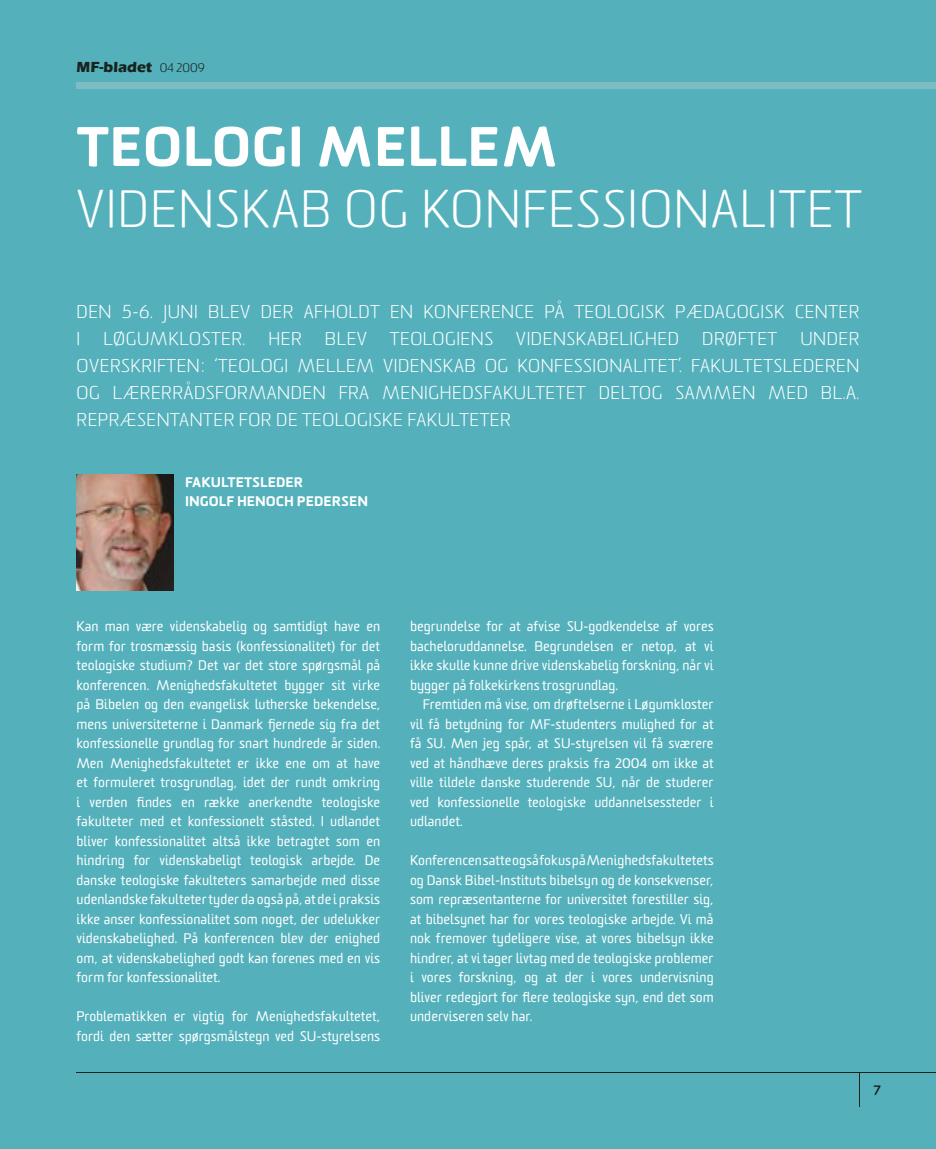
<style>
.page{position:relative;width:936px;height:1149px;background:#fff}
.page>*{position:absolute;margin:0;border:0;box-sizing:border-box;transform-origin:0 0}
.t1{font:900 54px "Sommet Rounded";color:#fff}
.t2{font:300 51px "Sommet Rounded";letter-spacing:.03em;color:#fff}
.t3{font:300 18px/27px "Sommet Rounded";letter-spacing:.03em;color:#fff}
.t4{font:700 15px "Eras ITC";color:#18231e}
.t5{font:13.5px/19.5px "Sommet Rounded";color:#fff;text-align:justify}
.t6{font:900 13.5px/19.5px "Sommet Rounded";color:#fff}
.t7{font:700 13.5px "Sommet Rounded";color:#18231e}
.s1{font-family:"Sommet Rounded";font-weight:300;font-size:12px}
</style>
<div class="page">
<div style="left:0;top:0;width:935px;height:1148px;background:#54b1bc"></div>
<hr style="left:77px;top:1071px;width:858px;height:1px;background:#18231e">
<hr style="left:859px;top:1071px;width:1px;height:35px;background:#18231e">
<img style="left:77px;top:474px;width:96px;height:116px">
<div style="left:77px;top:82px;width:858px;height:6px;background:#7ebcc4"></div>
<p class="t4" style="left:77px;top:58px;width:130px">MF-bladet <span class="s1">04 2009</span></p>
<h1 class="t1" style="left:77px;top:111px;width:483px">TEOLOGI MELLEM</h1>
<h2 class="t2" style="left:77px;top:175px;width:786px">VIDENSKAB OG KONFESSIONALITET</h2>
<h3 class="t3" style="left:77px;top:298px;width:784px">DEN 5-6. JUNI BLEV DER AFHOLDT EN KONFERENCE PÅ TEOLOGISK PÆDAGOGISK CENTER<br>I</h3>
<h3 class="t3" style="left:103px;top:325px;width:143px">LØGUMKLOSTER.</h3>
<h3 class="t3" style="left:268px;top:325px;width:35px">HER</h3>
<h3 class="t3" style="left:325px;top:325px;width:44px">BLEV</h3>
<h3 class="t3" style="left:390px;top:325px;width:105px">TEOLOGIENS</h3>
<h3 class="t3" style="left:516px;top:325px;width:164px">VIDENSKABELIGHED</h3>
<h3 class="t3" style="left:702px;top:325px;width:76px">DRØFTET</h3>
<h3 class="t3" style="left:77px;top:325px;width:784px;text-align:justify;text-indent:723px">UNDER OVERSKRIFTEN: ‘TEOLOGI MELLEM VIDENSKAB OG KONFESSIONALITET’. FAKULTETSLEDEREN OG LÆRERRÅDSFORMANDEN FRA MENIGHEDSFAKULTETET DELTOG SAMMEN MED BL.A.<br>REPRÆSENTANTER FOR DE TEOLOGISKE FAKULTETER</h3>
<p class="t6" style="left:185px;top:472px;width:185px">FAKULTETSLEDER<br>INGOLF HENOCH PEDERSEN</p>
<p class="t5" style="left:77px;top:616px;width:305px">Kan man være videnskabelig og samtidigt have en form for trosmæssig basis (konfessionalitet) for det teologiske studium? Det var det store spørgsmål på konferencen. Menighedsfakultetet bygger sit virke på Bibelen og den evangelisk lutherske bekendelse, mens universiteterne i Danmark ernede sig fra det konfessionelle grundlag for snart hundrede år siden.<br>Men Menighedsfakultetet er ikke ene om at have et formuleret trosgrundlag, idet der rundt omkring i verden findes en række anerkendte teologiske fakulteter med et konfessionelt ståsted. I udlandet bliver konfessionalitet altså ikke betragtet som en hindring for videnskabeligt teologisk arbejde. De danske teologiske fakulteters samarbejde med disse udenlandske fakulteter tyder da også på, at de i praksis ikke anser konfessionalitet som noget, der udelukker videnskabelighed. På konferencen blev der enighed om, at videnskabelighed godt kan forenes med en vis form for konfessionalitet.</p>
<p class="t5" style="left:77px;top:1006px;width:305px">Problematikken er vigtig for Menighedsfakultetet, fordi den sætter spørgsmålstegn ved SU-styrelsens</p>
<p class="t5" style="left:410px;top:616px;width:305px">begrundelse for at afvise SU-godkendelse af vores bacheloruddannelse. Begrundelsen er netop, at vi ikke skulle kunne drive videnskabelig forskning, når vi bygger på folkekirkens trosgrundlag.</p>
<p class="t5" style="left:410px;top:694px;width:305px;text-indent:13px">Fremtiden må vise, om drøftelserne i Løgumkloster vil få betydning for MF-studenters mulighed for at få SU. Men jeg spår, at SU-styrelsen vil få sværere ved at håndhæve deres praksis fra 2004 om ikke at ville tildele danske studerende SU, når de studerer ved konfessionelle teologiske uddannelsessteder i udlandet.</p>
<p class="t5" style="left:410px;top:850px;width:305px">Konferencen satte også fokus på Menighedsfakultetets og Dansk Bibel-Instituts bibelsyn og de konsekvenser, som repræsentanterne for universitet forestiller sig, at bibelsynet har for vores teologiske arbejde. Vi må nok fremover tydeligere vise, at vores bibelsyn ikke hindrer, at vi tager livtag med de teologiske problemer i vores forskning, og at der i vores undervisning bliver redegjort for flere teologiske syn, end det som underviseren selv har.</p>
<p class="t7" style="left:873px;top:1081px;width:9px">7</p>
</div>
